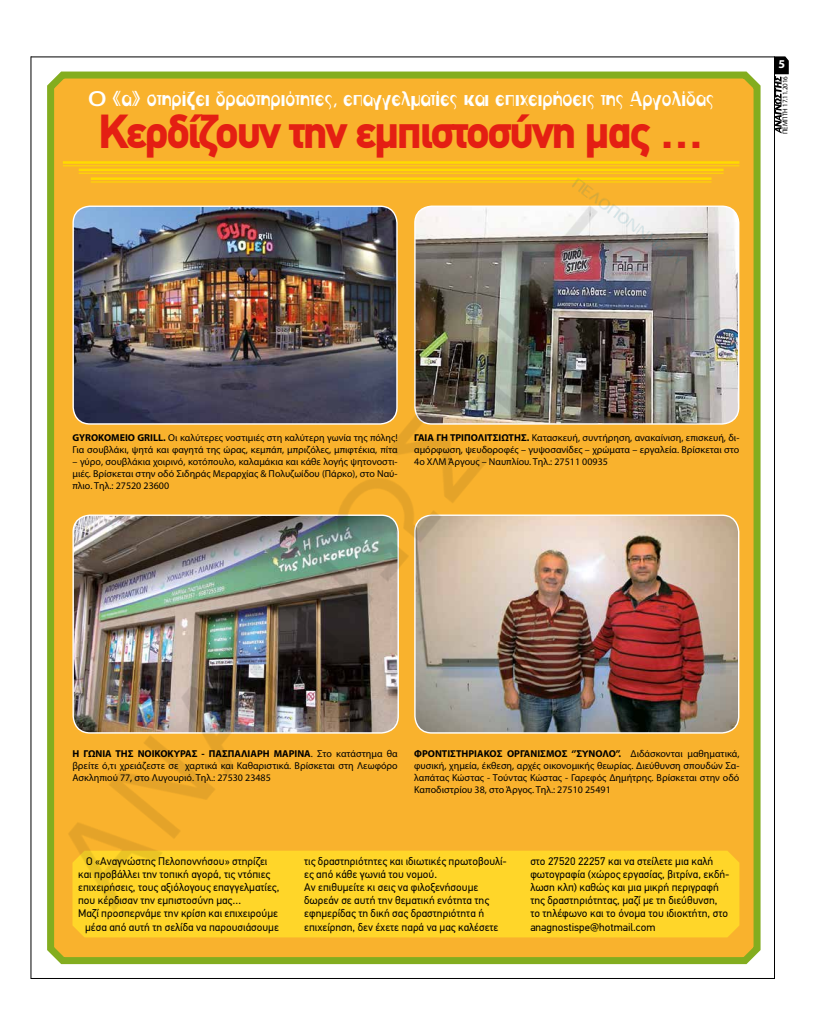
<style>
.page{position:relative;width:823px;height:1035px;background:#fff}
.page>*{position:absolute;margin:0;border:0;box-sizing:border-box;transform-origin:0 0}
.t1{font:900 48px "PF Din Text";letter-spacing:-.05em;color:#e41f13}
.t2{font:20px "CF Bizzare";color:#fff;scale:.75 1}
.t3{font:700 12px "Myriad Pro";color:#fff}
.t4{font:11px/13.2px "PF Din Text Pro";color:#000}
.t5{font:10px/12px "Myriad Pro";color:#000;text-align:justify}
.t6{font:7px "Myriad Pro";letter-spacing:-.01em;color:#000}
.s1{font-weight:700}
</style>
<div class="page">
<hr style="left:31px;top:57px;width:743px;height:1px;background:#000">
<hr style="left:31px;top:978px;width:743px;height:1px;background:#000">
<hr style="left:31px;top:56px;width:1px;height:923px;background:#000">
<svg style="left:778px;top:56px;width:10px;height:77px"></svg>
<img style="left:35px;top:56px;width:743px;height:923px">
<h2 class="t2" style="left:88px;top:86px;width:835px">Ο «α» στηρίζει δραστηριότητες, επαγγελματίες και επιχειρήσεις της Αργολίδας</h2>
<h1 class="t1" style="left:98px;top:103px;width:607px">Κερδίζουν την εμπιστοσύνη μας …</h1>
<p class="t3" style="left:777px;top:57px;width:8px">5</p>
<p class="t6" style="left:780px;top:134px;width:59px;rotate:-90deg">ΠΕΜΠΤΗ 17.11.2016</p>
<p class="t5" style="left:72px;top:431px;width:326px"><span class="s1">GYROΚΟΜΕΙΟ GRILL.</span> Οι καλύτερες νοστιμιές στη καλύτερη γωνία της πόλης!<br>Για σουβλάκι, ψητά και φαγητά της ώρας, κεμπάπ, μπριζόλες, μπιφτέκια, πίτα</p>
<p class="t5" style="left:72px;top:455px;width:326px">– γύρο, σουβλάκια χοιρινό, κοτόπουλο, καλαμάκια και κάθε λογής ψητονοστι&shy;μιές. Βρίσκεται στην οδό Σιδηράς Μεραρχίας &amp; Πολυζωίδου (Πάρκο), στο Ναύ&shy;πλιο. Τηλ.: 27520 23600</p>
<p class="t5" style="left:414px;top:431px;width:326px"><span class="s1">ΓΑΙΑ ΓΗ ΤΡΙΠΟΛΙΤΣΙΩΤΗΣ.</span> Κατασκευή, συντήρηση, ανακαίνιση, επισκευή, δι&shy;αμόρφωση, ψευδοροφές – γυψοσανίδες – χρώματα – εργαλεία. Βρίσκεται στο 4ο ΧΛΜ Άργους – Ναυπλίου. Τηλ.: 27511 00935</p>
<p class="t5" style="left:72px;top:748px;width:326px"><span class="s1">Η ΓΩΝΙΑ ΤΗΣ ΝΟΙΚΟΚΥΡΑΣ - ΠΑΣΠΑΛΙΑΡΗ ΜΑΡΙΝΑ</span>. Στο κατάστημα θα βρείτε ό,τι χρειάζεστε σε χαρτικά και Καθαριστικά. Βρίσκεται στη Λεωφόρο Ασκληπιού 77, στο Λυγουριό. Τηλ.: 27530 23485</p>
<p class="t5" style="left:414px;top:748px;width:326px"><span class="s1">ΦΡΟΝΤΙΣΤΗΡΙΑΚΟΣ ΟΡΓΑΝΙΣΜΟΣ ‘’ΣΥΝΟΛΟ’’.</span> Διδάσκονται μαθηματικά, φυσική, χημεία, έκθεση, αρχές οικονομικής θεωρίας. Διεύθυνση σπουδών Σα&shy;λαπάτας Κώστας - Τούντας Κώστας - Γαρεφός Δημήτρης. Βρίσκεται στην οδό Καποδιστρίου 38, στο Άργος. Τηλ.: 27510 25491</p>
<p class="t4" style="left:86px;top:854px;width:183px">Ο «Αναγνώστης Πελοποννήσου» στηρίζει</p>
<p class="t4" style="left:78px;top:867px;width:193px">και προβάλλει την τοπική αγορά, τις ντόπιες</p>
<p class="t4" style="left:78px;top:880px;width:203px">επιχειρήσεις, τους αξιόλογους επαγγελματίες,</p>
<p class="t4" style="left:78px;top:894px;width:164px">που κέρδισαν την εμπιστοσύνη μας…</p>
<p class="t4" style="left:78px;top:907px;width:201px">Μαζί προσπερνάμε την κρίση και επιχειρούμε</p>
<p class="t4" style="left:85px;top:920px;width:195px">μέσα από αυτή τη σελίδα να παρουσιάσουμε</p>
<p class="t4" style="left:304px;top:854px;width:204px">τις δραστηριότητες και ιδιωτικές πρωτοβουλί&shy;ες από κάθε γωνιά του νομού.<br>Αν επιθυμείτε κι σεις να φιλοξενήσουμε δωρεάν σε αυτή την θεματική ενότητα της εφημερίδας τη δική σας δραστηριότητα ή επιχείρηση, δεν έχετε παρά να μας καλέσετε</p>
<p class="t4" style="left:530px;top:854px;width:200px">στο 27520 22257 και να στείλετε μια καλή φωτογραφία (χώρος εργασίας, βιτρίνα, εκδή&shy;λωση κλπ) καθώς και μια μικρή περιγραφή της δραστηριότητας, μαζί με τη διεύθυνση, το τηλέφωνο και το όνομα του ιδιοκτήτη, στο anagnostispe@hotmail.com</p>
</div>
